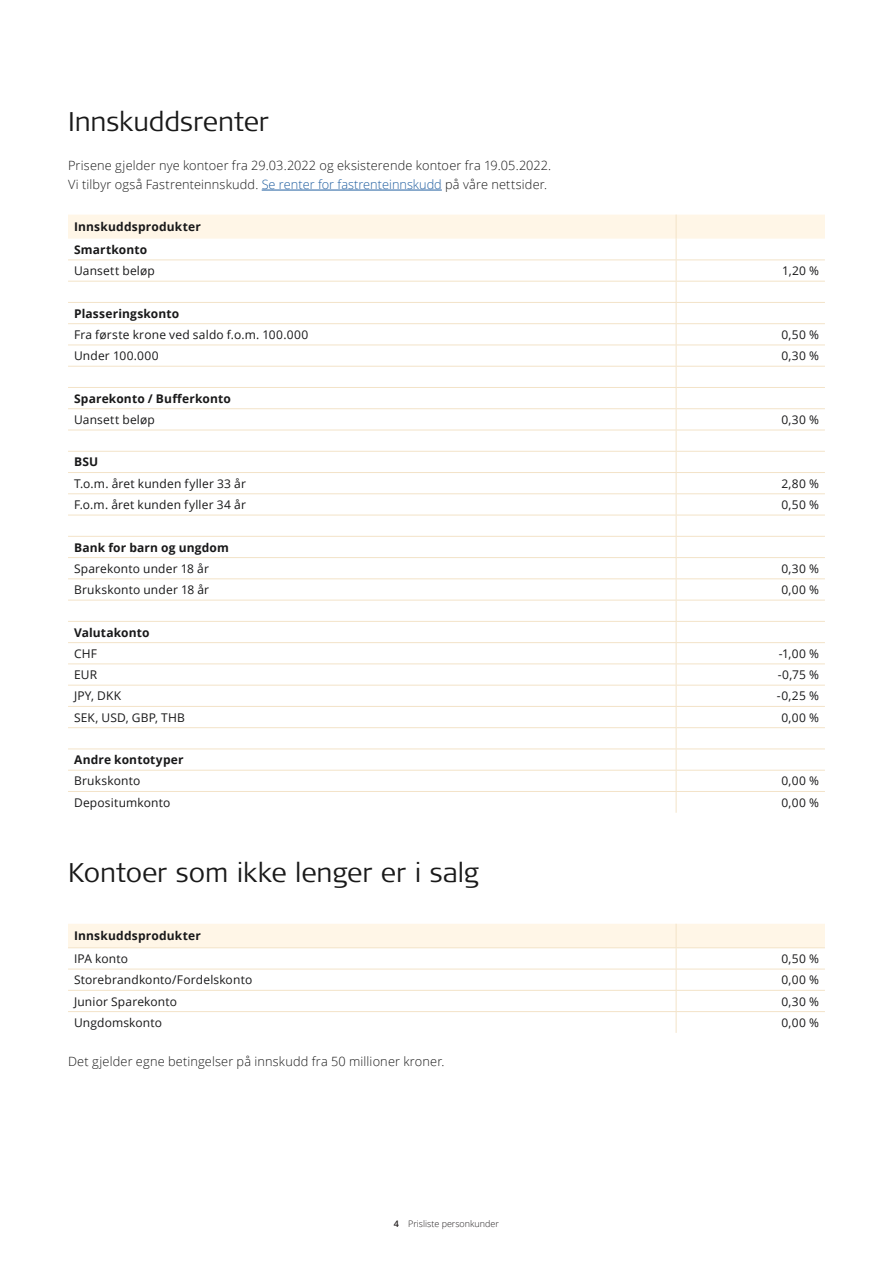
<style>
.page{position:relative;width:893px;height:1263px;background:#fff}
.page>*{position:absolute;margin:0;border:0;box-sizing:border-box;transform-origin:0 0}
.Undertittel_18_24{font:300 27px "Signa OT";letter-spacing:-.005em;color:#191919}
.Brødtekst_8_5_13{font:300 12.75px "Open Sans";letter-spacing:.01em;color:#191919}
.Tabell_-_innhold_cel{font:12px "Open Sans";letter-spacing:.015em;color:#181819}
.Tabell_-_innhold_cel-2{font:700 12px "Open Sans";letter-spacing:.015em;color:#181819}
.Tabell_-_overskrift{font:700 12px "Open Sans";letter-spacing:.015em;color:#181819}
.t1{font:300 9px "Open Sans";color:#231f20}
.s1{color:#215fa0}
.s2{font-weight:600}
</style>
<div class="page">
<hr style="left:262px;top:190px;width:180px;height:1px;background:#215fa0">
<svg style="left:68px;top:215px;width:757px;height:598px"></svg>
<svg style="left:68px;top:924px;width:757px;height:109px"></svg>
<p class="Undertittel_18_24" style="left:68px;top:106px;width:202px">Innskuddsrenter</p>
<p class="Brødtekst_8_5_13" style="left:68px;top:156px;width:483px">Prisene gjelder nye kontoer fra 29.03.2022 og eksisterende kontoer fra 19.05.2022.</p>
<p class="Brødtekst_8_5_13" style="left:68px;top:176px;width:478px">Vi tilbyr også Fastrenteinnskudd. <span class="s1">Se renter for fastrenteinnskudd</span> på våre nettsider.</p>
<p class="Tabell_-_overskrift" style="left:74px;top:218px;width:128px">Innskuddsprodukter</p>
<p class="Tabell_-_innhold_cel-2" style="left:74px;top:241px;width:75px">Smartkonto</p>
<p class="Tabell_-_innhold_cel" style="left:74px;top:262px;width:82px">Uansett beløp</p>
<p class="Tabell_-_innhold_cel" style="left:782px;top:262px;width:38px">1,20 %</p>
<p class="Tabell_-_innhold_cel-2" style="left:74px;top:305px;width:107px">Plasseringskonto</p>
<p class="Tabell_-_innhold_cel" style="left:74px;top:326px;width:236px">Fra første krone ved saldo f.o.m. 100.000</p>
<p class="Tabell_-_innhold_cel" style="left:781px;top:326px;width:39px">0,50 %</p>
<p class="Tabell_-_innhold_cel" style="left:74px;top:348px;width:86px">Under 100.000</p>
<p class="Tabell_-_innhold_cel" style="left:781px;top:348px;width:39px">0,30 %</p>
<p class="Tabell_-_innhold_cel-2" style="left:74px;top:390px;width:158px">Sparekonto / Bufferkonto</p>
<p class="Tabell_-_innhold_cel" style="left:74px;top:411px;width:82px">Uansett beløp</p>
<p class="Tabell_-_innhold_cel" style="left:781px;top:411px;width:39px">0,30 %</p>
<p class="Tabell_-_innhold_cel-2" style="left:74px;top:454px;width:26px">BSU</p>
<p class="Tabell_-_innhold_cel" style="left:74px;top:475px;width:173px">T.o.m. året kunden fyller 33 år</p>
<p class="Tabell_-_innhold_cel" style="left:781px;top:475px;width:39px">2,80 %</p>
<p class="Tabell_-_innhold_cel" style="left:74px;top:496px;width:173px">F.o.m. året kunden fyller 34 år</p>
<p class="Tabell_-_innhold_cel" style="left:781px;top:496px;width:39px">0,50 %</p>
<p class="Tabell_-_innhold_cel-2" style="left:74px;top:539px;width:156px">Bank for barn og ungdom</p>
<p class="Tabell_-_innhold_cel" style="left:74px;top:560px;width:136px">Sparekonto under 18 år</p>
<p class="Tabell_-_innhold_cel" style="left:781px;top:560px;width:39px">0,30 %</p>
<p class="Tabell_-_innhold_cel" style="left:74px;top:581px;width:137px">Brukskonto under 18 år</p>
<p class="Tabell_-_innhold_cel" style="left:781px;top:581px;width:39px">0,00 %</p>
<p class="Tabell_-_innhold_cel-2" style="left:74px;top:624px;width:77px">Valutakonto</p>
<p class="Tabell_-_innhold_cel" style="left:74px;top:645px;width:25px">CHF</p>
<p class="Tabell_-_innhold_cel" style="left:779px;top:645px;width:42px">-1,00 %</p>
<p class="Tabell_-_innhold_cel" style="left:74px;top:666px;width:25px">EUR</p>
<p class="Tabell_-_innhold_cel" style="left:778px;top:666px;width:43px">-0,75 %</p>
<p class="Tabell_-_innhold_cel" style="left:74px;top:688px;width:49px">JPY, DKK</p>
<p class="Tabell_-_innhold_cel" style="left:777px;top:688px;width:44px">-0,25 %</p>
<p class="Tabell_-_innhold_cel" style="left:74px;top:709px;width:112px">SEK, USD, GBP, THB</p>
<p class="Tabell_-_innhold_cel" style="left:781px;top:709px;width:39px">0,00 %</p>
<p class="Tabell_-_innhold_cel-2" style="left:74px;top:751px;width:111px">Andre kontotyper</p>
<p class="Tabell_-_innhold_cel" style="left:74px;top:773px;width:68px">Brukskonto</p>
<p class="Tabell_-_innhold_cel" style="left:781px;top:773px;width:39px">0,00 %</p>
<p class="Tabell_-_innhold_cel" style="left:74px;top:794px;width:98px">Depositumkonto</p>
<p class="Tabell_-_innhold_cel" style="left:781px;top:794px;width:39px">0,00 %</p>
<p class="Undertittel_18_24" style="left:68px;top:857px;width:412px">Kontoer som ikke lenger er i salg</p>
<p class="Tabell_-_overskrift" style="left:74px;top:927px;width:128px">Innskuddsprodukter</p>
<p class="Tabell_-_innhold_cel" style="left:74px;top:950px;width:55px">IPA konto</p>
<p class="Tabell_-_innhold_cel" style="left:781px;top:950px;width:39px">0,50 %</p>
<p class="Tabell_-_innhold_cel" style="left:74px;top:972px;width:180px">Storebrandkonto/Fordelskonto</p>
<p class="Tabell_-_innhold_cel" style="left:781px;top:972px;width:39px">0,00 %</p>
<p class="Tabell_-_innhold_cel" style="left:74px;top:993px;width:105px">Junior Sparekonto</p>
<p class="Tabell_-_innhold_cel" style="left:781px;top:993px;width:39px">0,30 %</p>
<p class="Tabell_-_innhold_cel" style="left:74px;top:1014px;width:90px">Ungdomskonto</p>
<p class="Tabell_-_innhold_cel" style="left:781px;top:1014px;width:39px">0,00 %</p>
<p class="Brødtekst_8_5_13" style="left:68px;top:1052px;width:376px">Det gjelder egne betingelser på innskudd fra 50 millioner kroner.</p>
<p class="t1" style="left:394px;top:1218px;width:107px"><span class="s2">4</span> Prisliste personkunder</p>
</div>
